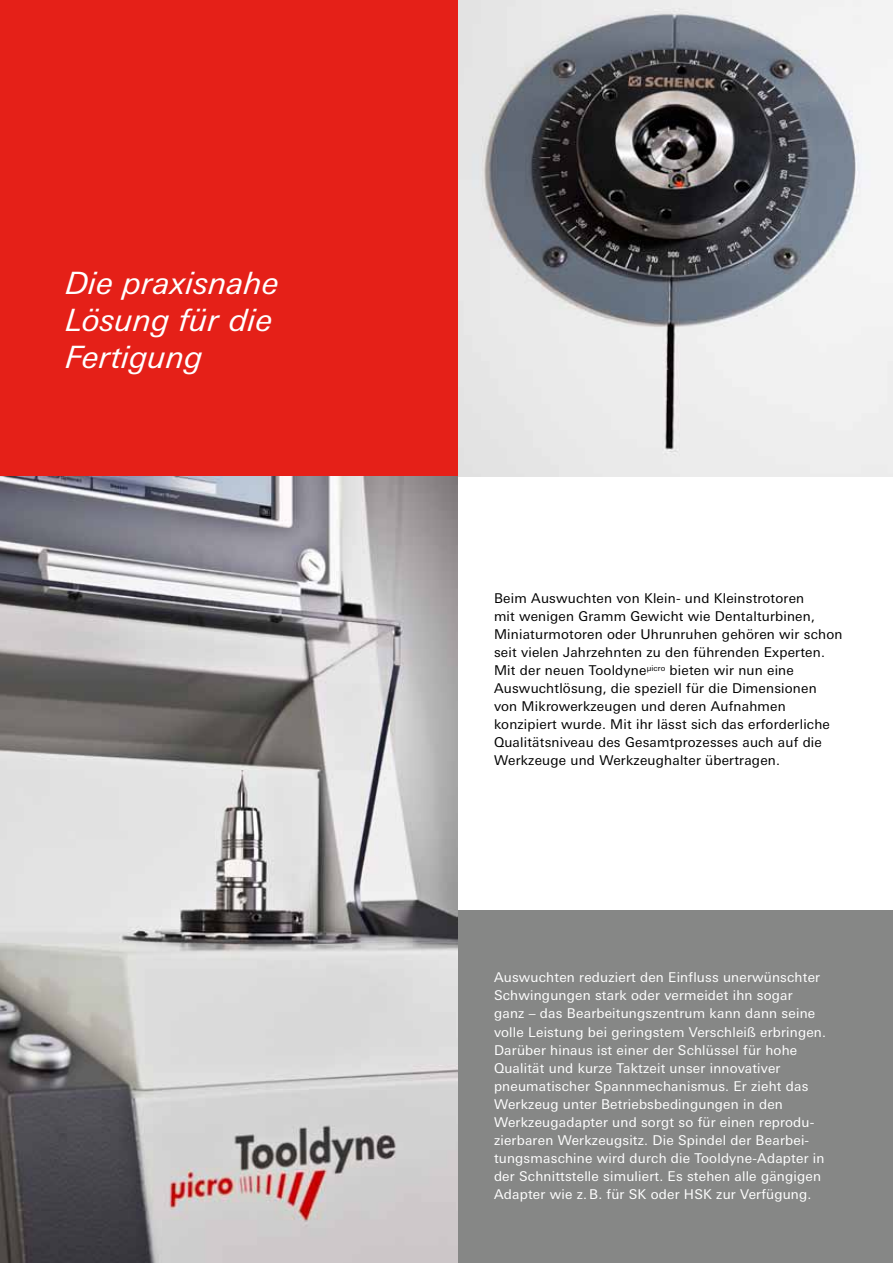
<style>
.page{position:relative;width:893px;height:1263px;background:#fff}
.page>*{position:absolute;margin:0;border:0;box-sizing:border-box;transform-origin:0 0}
.t1{font:italic 30.75px/36.9px "Univers Next W1 G";letter-spacing:.015em;color:#fff}
.t2{font:13.5px/18.1px "Univers Next W1 G";letter-spacing:.015em;color:#fff}
.t3{font:13.5px/18px "Univers Next W1 G";letter-spacing:.015em;color:#000}
</style>
<div class="page">
<div style="left:457px;top:910px;width:436px;height:353px;background:#868786"></div>
<img style="left:457px;top:0;width:436px;height:476px">
<div style="left:0;top:0;width:457px;height:476px;background:#e52018"></div>
<img style="left:0;top:476px;width:457px;height:787px">
<h1 class="t1" style="left:66px;top:264px;width:215px">Die praxisnahe<br>Lösung für die<br>Fertigung</h1>
<p class="t3" style="left:494px;top:589px;width:350px">Beim Auswuchten von Klein- und Kleinstrotoren<br>mit wenigen Gramm Gewicht wie Dentalturbinen, Miniaturmotoren oder Uhrunruhen gehören wir schon seit vielen Jahrzehnten zu den führenden Experten.<br>Mit der neuen Tooldyne<sup>µicro</sup> bieten wir nun eine Auswuchtlösung, die speziell für die Dimensionen von Mikrowerkzeugen und deren Aufnahmen konzipiert wurde. Mit ihr lässt sich das erforderliche Qualitätsniveau des Gesamtprozesses auch auf die Werkzeuge und Werkzeughalter übertragen.</p>
<p class="t2" style="left:494px;top:968px;width:334px">Auswuchten reduziert den Einfluss unerwünschter Schwingungen stark oder vermeidet ihn sogar ganz – das Bearbeitungszentrum kann dann seine volle Leistung bei geringstem Verschleiß erbringen.<br>Darüber hinaus ist einer der Schlüssel für hohe Qualität und kurze Taktzeit unser innovativer pneumatischer Spannmechanismus. Er zieht das Werkzeug unter Betriebsbedingungen in den Werkzeugadapter und sorgt so für einen reprodu&shy;zierbaren Werkzeugsitz. Die Spindel der Bearbei&shy;tungsmaschine wird durch die Tooldyne-Adapter in der Schnittstelle simuliert. Es stehen alle gängigen Adapter wie z.B. für SK oder HSK zur Verfügung.</p>
</div>
